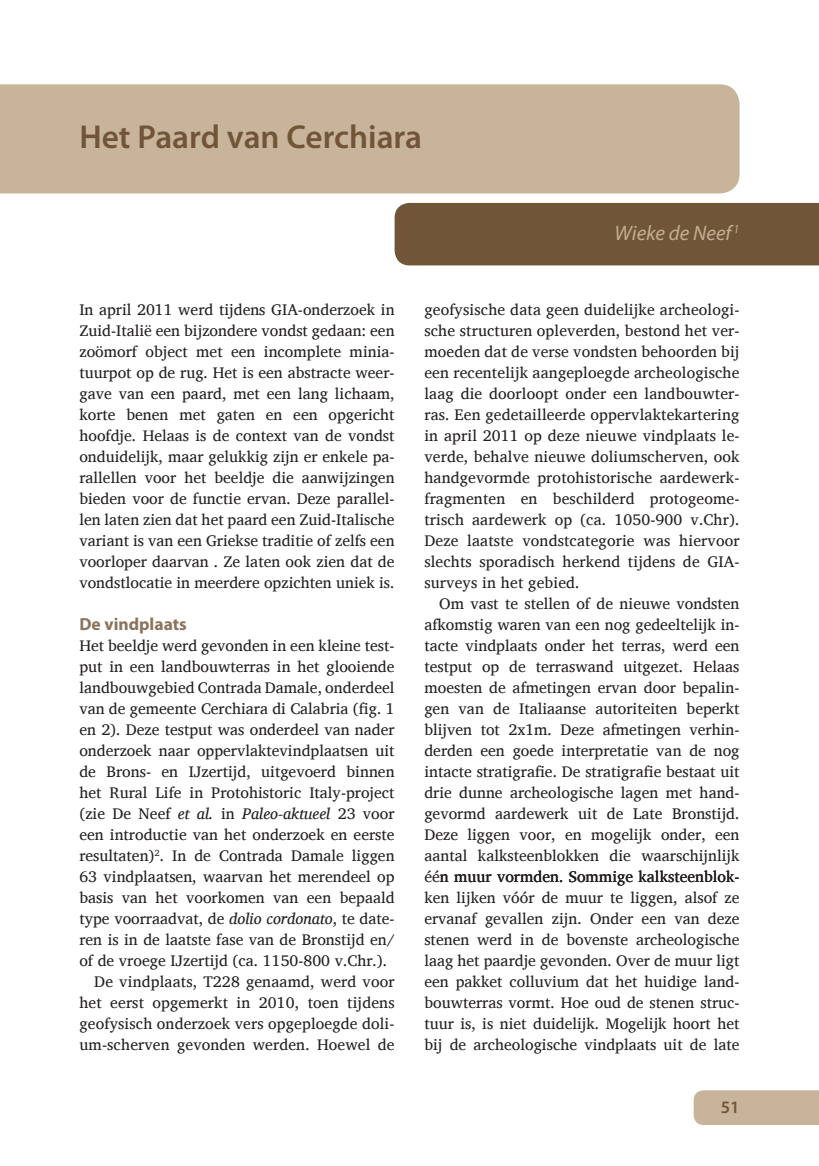
<style>
.page{position:relative;width:819px;height:1166px;background:#fff}
.page>*{position:absolute;margin:0;border:0;box-sizing:border-box;transform-origin:0 0}
.Titel{font:600 33.25px "Myriad Pro";color:#705539}
.Auteur{font:italic 21px "Myriad Pro";color:#c3ad92}
.Kopje{font:700 17.5px "Myriad Pro";color:#8b735b}
.Nummering{font:600 17.5px "Myriad Pro";color:#705539}
.Plat{font:15.75px/21px "Charis SIL";color:#231f20;text-align:justify}
.s1{font-style:italic}
</style>
<div class="page">
<div style="left:693px;top:1090px;width:126px;height:35px;background:#c8b49a"></div>
<div style="left:394px;top:203px;width:425px;height:62px;background:#705539"></div>
<div style="left:0;top:84px;width:739px;height:109px;background:#c8b49a"></div>
<p class="Titel" style="left:79px;top:116px;width:344px">Het Paard van Cerchiara</p>
<p class="Auteur" style="left:614px;top:220px;width:126px">Wieke de Neef <sup>1</sup></p>
<p class="Plat" style="left:79px;top:299px;width:317px">In april 2011 werd tijdens GIA-onderzoek in Zuid-Italië een bijzondere vondst gedaan: een zoömorf object met een incomplete minia&shy;tuurpot op de rug. Het is een abstracte weer&shy;gave van een paard, met een lang lichaam, korte benen met gaten en een opgericht hoofdje. Helaas is de context van de vondst onduidelijk, maar gelukkig zijn er enkele pa&shy;rallellen voor het beeldje die aanwijzingen bieden voor de functie ervan. Deze parallel&shy;len laten zien dat het paard een Zuid-Italische variant is van een Griekse traditie of zelfs een voorloper daarvan . Ze laten ook zien dat de vondstlocatie in meerdere opzichten uniek is.</p>
<p class="Kopje" style="left:79px;top:613px;width:109px">De vindplaats</p>
<p class="Plat" style="left:79px;top:635px;width:317px">Het beeldje werd gevonden in een kleine test&shy;put in een landbouwterras in het glooiende landbouwgebied Contrada Damale, onderdeel van de gemeente Cerchiara di Calabria (fig. 1 en 2). Deze testput was onderdeel van nader onderzoek naar oppervlaktevindplaatsen uit de Brons- en IJzertijd, uitgevoerd binnen het Rural Life in Protohistoric Italy-project (zie De Neef <span class="s1">et al.</span> in <span class="s1">Paleo-aktueel</span> 23 voor een introductie van het onderzoek en eerste resultaten)<sup>2</sup>. In de Contrada Damale liggen 63 vindplaatsen, waarvan het merendeel op basis van het voorkomen van een bepaald type voorraadvat, de <span class="s1">dolio cordonato</span>, te date&shy;ren is in de laatste fase van de Bronstijd en/ of de vroege IJzertijd (ca. 1150-800 v.Chr.).</p>
<p class="Plat" style="left:79px;top:971px;width:317px;text-indent:15px">De vindplaats, T228 genaamd, werd voor het eerst opgemerkt in 2010, toen tijdens geofysisch onderzoek vers opgeploegde doli&shy;um-scherven gevonden werden. Hoewel de</p>
<p class="Plat" style="left:424px;top:299px;width:317px">geofysische data geen duidelijke archeologi&shy;sche structuren opleverden, bestond het ver&shy;moeden dat de verse vondsten behoorden bij een recentelijk aangeploegde archeologische laag die doorloopt onder een landbouwter&shy;ras. Een gedetailleerde oppervlaktekartering in april 2011 op deze nieuwe vindplaats le&shy;verde, behalve nieuwe doliumscherven, ook handgevormde protohistorische aardewerk&shy;fragmenten en beschilderd protogeome&shy;trisch aardewerk op (ca. 1050-900 v.Chr).<br>Deze laatste vondstcategorie was hiervoor slechts sporadisch herkend tijdens de GIA&shy;surveys in het gebied.</p>
<p class="Plat" style="left:424px;top:593px;width:317px;text-indent:15px">Om vast te stellen of de nieuwe vondsten afkomstig waren van een nog gedeeltelijk in&shy;tacte vindplaats onder het terras, werd een testput op de terraswand uitgezet. Helaas moesten de afmetingen ervan door bepalin&shy;gen van de Italiaanse autoriteiten beperkt blijven tot 2x1m. Deze afmetingen verhin&shy;derden een goede interpretatie van de nog intacte stratigrafie. De stratigrafie bestaat uit drie dunne archeologische lagen met hand&shy;gevormd aardewerk uit de Late Bronstijd.<br>Deze liggen voor, en mogelijk onder, een aantal kalksteenblokken die waarschijnlijk één muur vormden. Sommige kalksteenblok&shy;ken lijken vóór de muur te liggen, alsof ze ervanaf gevallen zijn. Onder een van deze stenen werd in de bovenste archeologische laag het paardje gevonden. Over de muur ligt een pakket colluvium dat het huidige land&shy;bouwterras vormt. Hoe oud de stenen struc&shy;tuur is, is niet duidelijk. Mogelijk hoort het bij de archeologische vindplaats uit de late</p>
<p class="Nummering" style="left:720px;top:1096px;width:20px">51</p>
</div>
